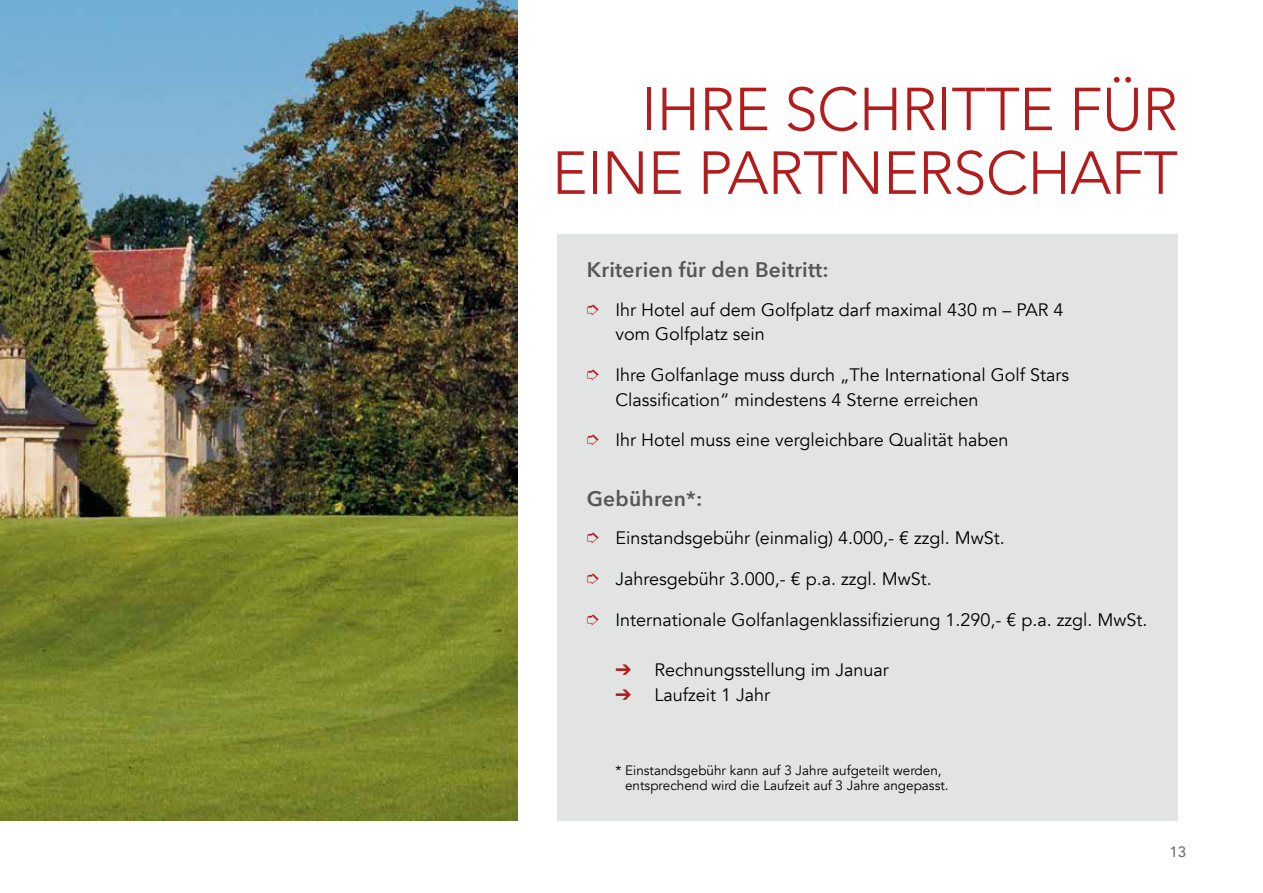
<style>
.page{position:relative;width:1263px;height:893px;background:#fff}
.page>*{position:absolute;margin:0;border:0;box-sizing:border-box;transform-origin:0 0}
.t1{font:300 60px/63.6px "Avenir";letter-spacing:-.01em;color:#b21c1d;text-align:right}
.t2{font:600 21px "Avenir Next";letter-spacing:.01em;color:#555756}
.t3{font:18px/24.6px "Avenir";color:#000}
.t4{font:500 15px "Avenir";color:#6f7070}
.t5{font:13.5px/15.6px "Avenir";color:#000}
.s1{color:#b21c1d}
</style>
<div class="page">
<img style="left:0;top:0;width:517px;height:821px">
<div style="left:557px;top:234px;width:621px;height:587px;background:#e2e3e3"></div>
<h1 class="t1" style="left:552px;top:78px;width:627px">IHRE SCHRITTE FÜR<br>EINE PARTNERSCHAFT</h1>
<p class="t2" style="left:587px;top:252px;width:243px">Kriterien für den Beitritt:</p>
<p class="t3" style="left:615px;top:297px;width:450px">Ihr Hotel auf dem Golfplatz darf maximal 430 m – PAR 4 vom Golfplatz sein</p>
<p class="t3" style="left:615px;top:363px;width:455px">Ihre Golfanlage muss durch „The International Golf Stars<br>Classification“ mindestens 4 Sterne erreichen</p>
<p class="t3" style="left:615px;top:428px;width:395px">Ihr Hotel muss eine vergleichbare Qualität haben</p>
<p class="t2" style="left:587px;top:480px;width:117px">Gebühren*:</p>
<p class="t3" style="left:615px;top:526px;width:391px">Einstandsgebühr (einmalig) 4.000,- € zzgl. MwSt.</p>
<p class="t3" style="left:615px;top:567px;width:318px">Jahresgebühr 3.000,- € p.a. zzgl. MwSt.</p>
<p class="t3" style="left:615px;top:608px;width:534px">Internationale Golfanlagenklassifizierung 1.290,- € p.a. zzgl. MwSt.</p>
<p class="t3" style="left:615px;top:657px;width:275px"><span class="s1">➔</span> Rechnungsstellung im Januar</p>
<p class="t3" style="left:615px;top:683px;width:156px"><span class="s1">➔</span> Laufzeit 1 Jahr</p>
<p class="t5" style="left:625px;top:762px;width:325px;text-indent:-10px">* Einstandsgebühr kann auf 3 Jahre aufgeteilt werden, entsprechend wird die Laufzeit auf 3 Jahre angepasst.</p>
<p class="t4" style="left:1169px;top:839px;width:18px">13</p>
</div>
